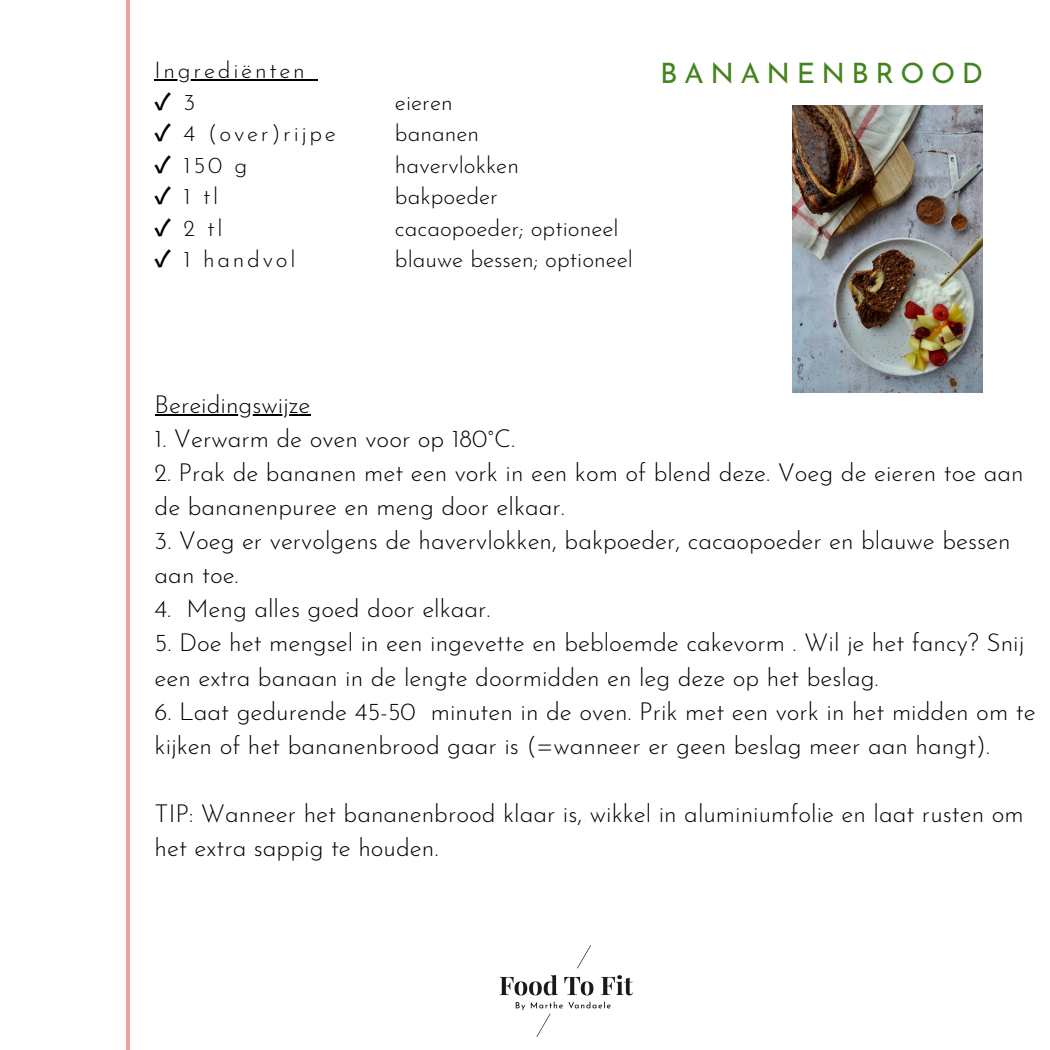
<style>
.page{position:relative;width:1050px;height:1050px;background:#fff}
.page>*{position:absolute;margin:0;border:0;box-sizing:border-box;transform-origin:0 0}
.t1{font:28.18px "Josefin Sans";letter-spacing:.23em;color:#44841e}
.t2{font:300 24.5px/34.1px "Josefin Sans";color:#000}
.t3{font:300 22.75px "Josefin Sans";color:#000}
.t4{font:300 22.75px "Josefin Sans";letter-spacing:.12em;color:#000}
.t5{font:700 22.75px "Noto Sans CJ Ksc";color:#000}
.s1{font-family:"Josefin Sans";font-weight:300}
.s2{font-family:"Noto Sans CJ Ksc";font-weight:700}
</style>
<div class="page">
<hr style="left:126px;top:0;width:4px;height:1050px;background:#f1a099">
<hr style="left:155px;top:414px;width:156px;height:1px;background:#000">
<img style="left:500px;top:945px;width:132px;height:92px">
<img style="left:792px;top:105px;width:191px;height:287px">
<hr style="left:155px;top:80px;width:153px;height:1px;background:#000">
<p class="t4" style="left:155px;top:61px;width:152px">Ingrediënten</p>
<p class="t1" style="left:660px;top:62px;width:324px">BANANENBROOD</p>
<p class="t5" style="left:155px;top:83px;width:42px">✓ <span class="s1">3</span></p>
<p class="t4" style="left:155px;top:124px;width:183px"><span class="s2">✓</span> 4 (over)rijpe</p>
<p class="t3" style="left:155px;top:156px;width:94px"><span class="s2">✓</span> 150 g</p>
<p class="t3" style="left:155px;top:187px;width:65px"><span class="s2">✓</span>1tl</p>
<p class="t3" style="left:155px;top:219px;width:70px"><span class="s2">✓</span>2tl</p>
<p class="t4" style="left:155px;top:250px;width:142px"><span class="s2">✓</span> 1 handvol</p>
<p class="t3" style="left:395px;top:93px;width:59px">eieren</p>
<p class="t3" style="left:395px;top:124px;width:86px">bananen</p>
<p class="t3" style="left:395px;top:156px;width:126px">havervlokken</p>
<p class="t3" style="left:395px;top:187px;width:105px">bakpoeder</p>
<p class="t3" style="left:395px;top:219px;width:225px">cacaopoeder; optioneel</p>
<p class="t3" style="left:395px;top:250px;width:240px">blauwe bessen; optioneel</p>
<p class="t2" style="left:155px;top:389px;width:157px">Bereidingswijze</p>
<p class="t2" style="left:155px;top:424px;width:362px">1. Verwarm de oven voor op 180°C.</p>
<p class="t2" style="left:155px;top:458px;width:871px">2. Prak de bananen met een vork in een kom of blend deze. Voeg de eieren toe aan de bananenpuree en meng door elkaar.</p>
<p class="t2" style="left:155px;top:526px;width:857px">3. Voeg er vervolgens de havervlokken, bakpoeder, cacaopoeder en blauwe bessen aan toe.</p>
<p class="t2" style="left:155px;top:594px;width:337px">4. Meng alles goed door elkaar.</p>
<p class="t2" style="left:155px;top:628px;width:871px">5. Doe het mengsel in een ingevette en bebloemde cakevorm . Wil je het fancy? Snij een extra banaan in de lengte doormidden en leg deze op het beslag.</p>
<p class="t2" style="left:155px;top:697px;width:883px">6. Laat gedurende 45-50 minuten in de oven. Prik met een vork in het midden om te kijken of het bananenbrood gaar is (=wanneer er geen beslag meer aan hangt).</p>
<p class="t2" style="left:155px;top:799px;width:871px">TIP: Wanneer het bananenbrood klaar is, wikkel in aluminiumfolie en laat rusten om het extra sappig te houden.</p>
</div>
